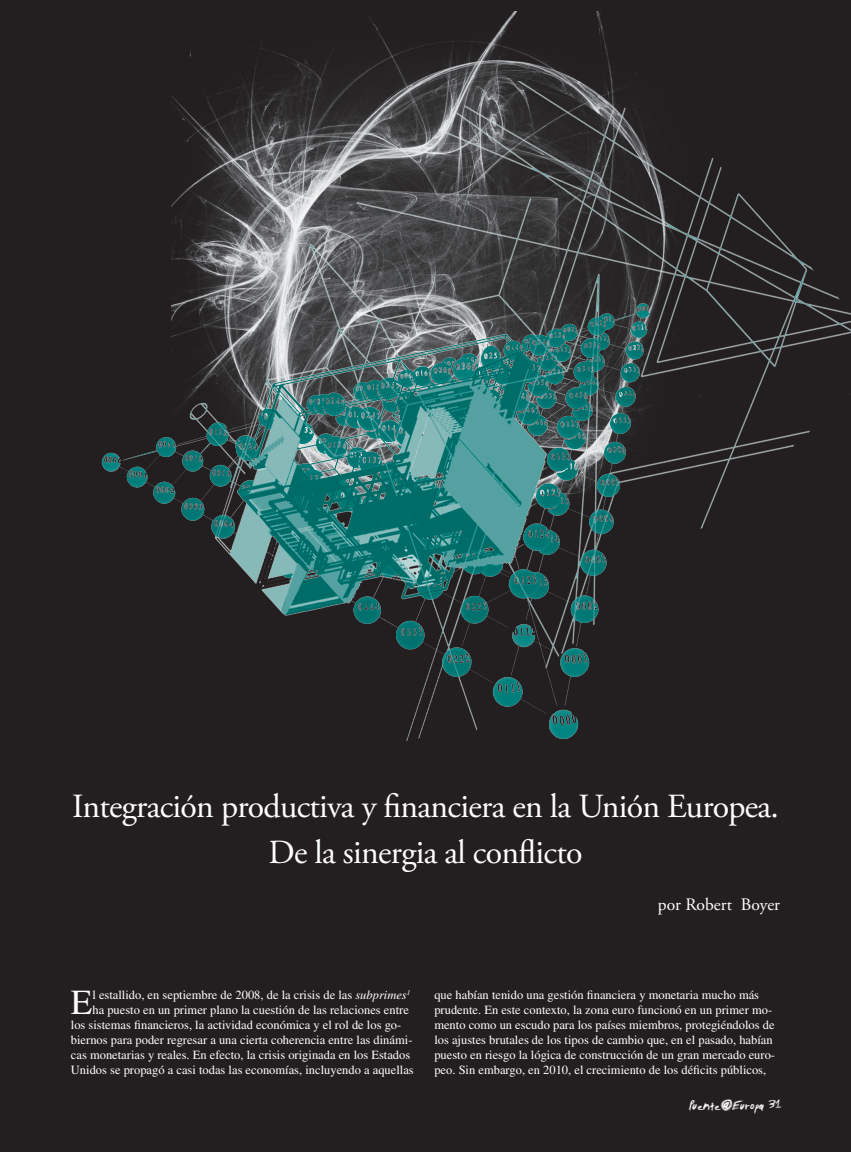
<style>
.page{position:relative;width:851px;height:1152px;background:#fff}
.page>*{position:absolute;margin:0;border:0;box-sizing:border-box;transform-origin:0 0}
.t1{font:35.12px "Times";color:#fff}
.t2{font:33.75px/46.2px "Adobe Garamond Pro";letter-spacing:-.02em;color:#fff;text-align:center}
.t3{font:17.5px "Adobe Garamond Pro";color:#fff}
.t4{font:15px "Tibetan Beefgarden AOE";color:#fff}
.t5{font:12.5px/15px "Times";color:#fff}
.s1{font-style:italic}
.s2{font-size:20px}
</style>
<div class="page">
<div style="left:0;top:0;width:850px;height:1152px;background:#231f20"></div>
<img style="left:190px;top:11px;width:446px;height:70px">
<img style="left:101px;top:81px;width:749px;height:660px">
<h2 class="t2" style="left:72px;top:784px;width:708px">Integración productiva y financiera en la Unión Europea.<br>De la sinergia al conflicto</h2>
<h3 class="t3" style="left:657px;top:894px;width:124px">por Robert Boyer</h3>
<h1 class="t1" style="left:71px;top:982px;width:23px">E</h1>
<p class="t5" style="left:92px;top:987px;width:319px">l estallido, en septiembre de 2008, de la crisis de las <span class="s1">subprimes</span><sup>1</sup></p>
<p class="t5" style="left:92px;top:1002px;width:318px">ha puesto en un primer plano la cuestión de las relaciones entre</p>
<p class="t5" style="left:71px;top:1017px;width:332px">los sistemas financieros, la actividad económica y el rol de los go-</p>
<p class="t5" style="left:71px;top:1032px;width:343px">biernos para poder regresar a una cierta coherencia entre las dinámi-</p>
<p class="t5" style="left:71px;top:1047px;width:341px">cas monetarias y reales. En efecto, la crisis originada en los Estados</p>
<p class="t5" style="left:71px;top:1062px;width:344px">Unidos se propagó a casi todas las economías, incluyendo a aquellas</p>
<p class="t5" style="left:434px;top:987px;width:342px">que habían tenido una gestión financiera y monetaria mucho más prudente. En este contexto, la zona euro funcionó en un primer mo&shy;mento como un escudo para los países miembros, protegiéndolos de los ajustes brutales de los tipos de cambio que, en el pasado, habían puesto en riesgo la lógica de construcción de un gran mercado euro&shy;peo. Sin embargo, en 2010, el crecimiento de los déficits públicos,</p>
<p class="t4" style="left:689px;top:1096px;width:94px">Puente@Europa <span class="s2">31</span></p>
</div>
